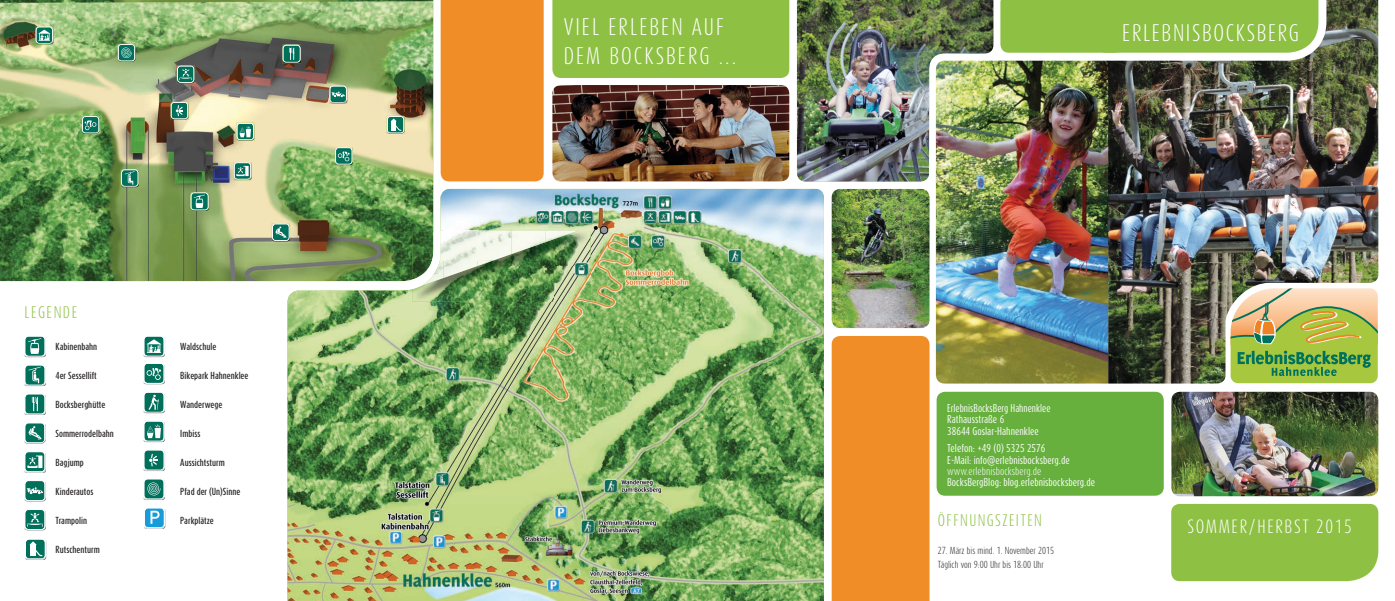
<style>
.page{position:relative;width:1395px;height:601px;background:#fff}
.page>*{position:absolute;margin:0;border:0;box-sizing:border-box;transform-origin:0 0}
.t1{font:300 20px/29px "Dax Compact";letter-spacing:.1em;color:#fff}
.t2{font:300 20px "Dax Compact";letter-spacing:.08em;color:#fff}
.t3{font:300 16px "Dax Compact";letter-spacing:.1em;color:#fff}
.t4{font:300 14px "Dax Compact";letter-spacing:.1em;color:#8ec044}
.t5{font:9.5px/11.4px "Dax Compact";color:#fff}
.t6{font:9.5px/11.4px "Dax Compact";color:#fff;scale:.96 1}
.t7{font:300 9.5px "Dax Compact";color:#fff}
.t8{font:500 8.5px "Dax Compact";color:#231f20}
.t9{font:300 8.5px/14px "Dax Compact";color:#231f20}
</style>
<div class="page">
<svg style="left:1243px;top:288px;width:134px;height:95px;background:#acbc61"></svg>
<img style="left:0;top:0;width:441px;height:282px">
<div style="left:552px;top:0;width:237px;height:78px;background:#8ec044"></div>
<img style="left:287px;top:189px;width:537px;height:412px">
<img style="left:1108px;top:0;width:236px;height:244px">
<img style="left:1344px;top:0;width:34px;height:283px">
<img style="left:1108px;top:244px;width:135px;height:140px">
<img style="left:1243px;top:244px;width:102px;height:49px">
<img style="left:1171px;top:392px;width:207px;height:104px">
<div style="left:1171px;top:504px;width:207px;height:77px;background:#8ec044"></div>
<div style="left:936px;top:392px;width:227px;height:104px;background:#67b03e;border-radius:9px"></div>
<img style="left:797px;top:0;width:196px;height:181px">
<img style="left:936px;top:61px;width:172px;height:323px">
<img style="left:831px;top:189px;width:98px;height:139px">
<div style="left:831px;top:336px;width:98px;height:265px;background:#f08d26"></div>
<img style="left:552px;top:85px;width:237px;height:96px">
<div style="left:441px;top:0;width:103px;height:181px;background:#f08d26"></div>
<svg style="left:1000px;top:0;width:326px;height:61px;background:#9dc75f"></svg>
<img style="left:483px;top:254px;width:36px;height:13px">
<img style="left:519px;top:242px;width:36px;height:25px">
<img style="left:555px;top:232px;width:35px;height:35px">
<img style="left:412px;top:278px;width:36px;height:24px">
<img style="left:448px;top:267px;width:142px;height:35px">
<svg style="left:410px;top:230px;width:30px;height:30px"></svg>
<img style="left:440px;top:230px;width:71px;height:30px">
<img style="left:511px;top:230px;width:34px;height:24px">
<img style="left:545px;top:230px;width:34px;height:12px">
<img style="left:410px;top:260px;width:33px;height:30px">
<img style="left:443px;top:260px;width:34px;height:18px">
<img style="left:477px;top:260px;width:17px;height:6px">
<img style="left:35px;top:26px;width:18px;height:2px">
<img style="left:35px;top:28px;width:1px;height:14px">
<svg style="left:36px;top:27px;width:17px;height:17px"></svg>
<img style="left:121px;top:169px;width:18px;height:2px">
<img style="left:138px;top:171px;width:1px;height:14px">
<svg style="left:121px;top:170px;width:17px;height:17px"></svg>
<img style="left:170px;top:117px;width:18px;height:3px">
<img style="left:170px;top:103px;width:1px;height:14px">
<img style="left:118px;top:45px;width:18px;height:17px">
<svg style="left:118px;top:44px;width:17px;height:17px"></svg>
<img style="left:177px;top:65px;width:18px;height:2px">
<img style="left:194px;top:67px;width:1px;height:14px">
<svg style="left:177px;top:66px;width:17px;height:17px"></svg>
<img style="left:329px;top:85px;width:18px;height:2px">
<img style="left:329px;top:87px;width:1px;height:14px">
<svg style="left:330px;top:86px;width:17px;height:17px"></svg>
<img style="left:272px;top:223px;width:18px;height:2px">
<img style="left:272px;top:239px;width:18px;height:3px">
<img style="left:289px;top:225px;width:1px;height:14px">
<svg style="left:272px;top:224px;width:17px;height:17px"></svg>
<img style="left:233px;top:164px;width:19px;height:16px">
<img style="left:233px;top:164px;width:1px;height:13px">
<svg style="left:234px;top:162px;width:17px;height:18px"></svg>
<img style="left:236px;top:138px;width:18px;height:3px">
<img style="left:236px;top:124px;width:1px;height:14px">
<svg style="left:237px;top:123px;width:17px;height:17px"></svg>
<img style="left:282px;top:44px;width:19px;height:2px">
<img style="left:282px;top:46px;width:1px;height:15px">
<svg style="left:283px;top:45px;width:18px;height:18px"></svg>
<img style="left:190px;top:208px;width:19px;height:3px">
<img style="left:190px;top:194px;width:1px;height:14px">
<svg style="left:191px;top:192px;width:18px;height:18px"></svg>
<img style="left:82px;top:131px;width:18px;height:3px">
<img style="left:99px;top:117px;width:1px;height:14px">
<svg style="left:82px;top:116px;width:17px;height:17px"></svg>
<svg style="left:143px;top:336px;width:21px;height:21px"></svg>
<img style="left:144px;top:497px;width:21px;height:3px">
<svg style="left:143px;top:479px;width:21px;height:20px"></svg>
<img style="left:164px;top:422px;width:1px;height:17px">
<svg style="left:143px;top:421px;width:21px;height:21px"></svg>
<img style="left:25px;top:470px;width:21px;height:3px">
<img style="left:45px;top:453px;width:1px;height:17px">
<svg style="left:24px;top:452px;width:21px;height:20px"></svg>
<img style="left:26px;top:499px;width:20px;height:3px">
<img style="left:45px;top:482px;width:1px;height:17px">
<svg style="left:24px;top:481px;width:21px;height:20px"></svg>
<img style="left:26px;top:528px;width:20px;height:3px">
<img style="left:45px;top:511px;width:1px;height:17px">
<svg style="left:24px;top:510px;width:21px;height:20px"></svg>
<img style="left:24px;top:412px;width:22px;height:3px">
<img style="left:45px;top:395px;width:1px;height:17px">
<svg style="left:24px;top:394px;width:21px;height:20px"></svg>
<img style="left:25px;top:441px;width:21px;height:3px">
<img style="left:45px;top:424px;width:1px;height:17px">
<svg style="left:24px;top:423px;width:21px;height:20px"></svg>
<img style="left:45px;top:337px;width:1px;height:17px">
<svg style="left:24px;top:336px;width:21px;height:21px"></svg>
<img style="left:144px;top:528px;width:21px;height:1px">
<svg style="left:144px;top:508px;width:21px;height:20px"></svg>
<svg style="left:143px;top:392px;width:21px;height:21px"></svg>
<img style="left:45px;top:366px;width:1px;height:17px">
<svg style="left:24px;top:365px;width:21px;height:21px"></svg>
<svg style="left:143px;top:450px;width:22px;height:21px"></svg>
<img style="left:164px;top:365px;width:1px;height:16px">
<svg style="left:143px;top:363px;width:21px;height:21px"></svg>
<img style="left:352px;top:149px;width:1px;height:14px">
<svg style="left:335px;top:147px;width:17px;height:18px"></svg>
<svg style="left:171px;top:102px;width:17px;height:17px"></svg>
<img style="left:387px;top:117px;width:18px;height:17px">
<svg style="left:387px;top:116px;width:17px;height:17px"></svg>
<img style="left:25px;top:559px;width:21px;height:1px">
<svg style="left:25px;top:539px;width:21px;height:20px"></svg>
<h3 class="t4" style="left:25px;top:303px;width:54px">LEGENDE</h3>
<p class="t8" style="left:56px;top:341px;width:43px">Kabinenbahn</p>
<p class="t8" style="left:56px;top:370px;width:43px">4er Sessellift</p>
<p class="t8" style="left:56px;top:399px;width:51px">Bocksberghütte</p>
<p class="t8" style="left:56px;top:428px;width:60px">Sommerrodelbahn</p>
<p class="t8" style="left:56px;top:457px;width:30px">Bagjump</p>
<p class="t8" style="left:56px;top:486px;width:39px">Kinderautos</p>
<p class="t8" style="left:56px;top:515px;width:33px">Trampolin</p>
<p class="t8" style="left:56px;top:544px;width:46px">Rutschenturm</p>
<p class="t8" style="left:180px;top:341px;width:38px">Waldschule</p>
<p class="t8" style="left:180px;top:370px;width:70px">Bikepark Hahnenklee</p>
<p class="t8" style="left:180px;top:399px;width:44px">Wanderwege</p>
<p class="t8" style="left:180px;top:428px;width:22px">Imbiss</p>
<p class="t8" style="left:180px;top:457px;width:46px">Aussichtsturm</p>
<p class="t8" style="left:180px;top:486px;width:62px">Pfad der (Un)Sinne</p>
<p class="t8" style="left:180px;top:515px;width:35px">Parkplätze</p>
<h1 class="t1" style="left:564px;top:12px;width:174px">VIEL ERLEBEN AUF<br>DEM BOCKSBERG ...</h1>
<h1 class="t2" style="left:1122px;top:20px;width:178px">ERLEBNISBOCKSBERG</h1>
<p class="t6" style="left:947px;top:402px;width:109px">ErlebnisBocksBerg Hahnenklee<br>Rathausstraße 6<br>38644 Goslar-Hahnenklee</p>
<p class="t5" style="left:947px;top:442px;width:124px">Telefon: +49 (0) 5325 2576<br>E-Mail: info@erlebnisbocksberg.de</p>
<p class="t7" style="left:947px;top:465px;width:96px">www.erlebnisbocksberg.de</p>
<p class="t5" style="left:947px;top:477px;width:149px">BocksBergBlog: blog.erlebnisbocksberg.de</p>
<h3 class="t4" style="left:938px;top:511px;width:106px">ÖFFNUNGSZEITEN</h3>
<p class="t9" style="left:938px;top:543px;width:118px">27. März bis mind. 1. November 2015<br>Täglich von 9:00 Uhr bis 18:00 Uhr</p>
<h2 class="t3" style="left:1187px;top:515px;width:166px">SOMMER/HERBST 2015</h2>
</div>
